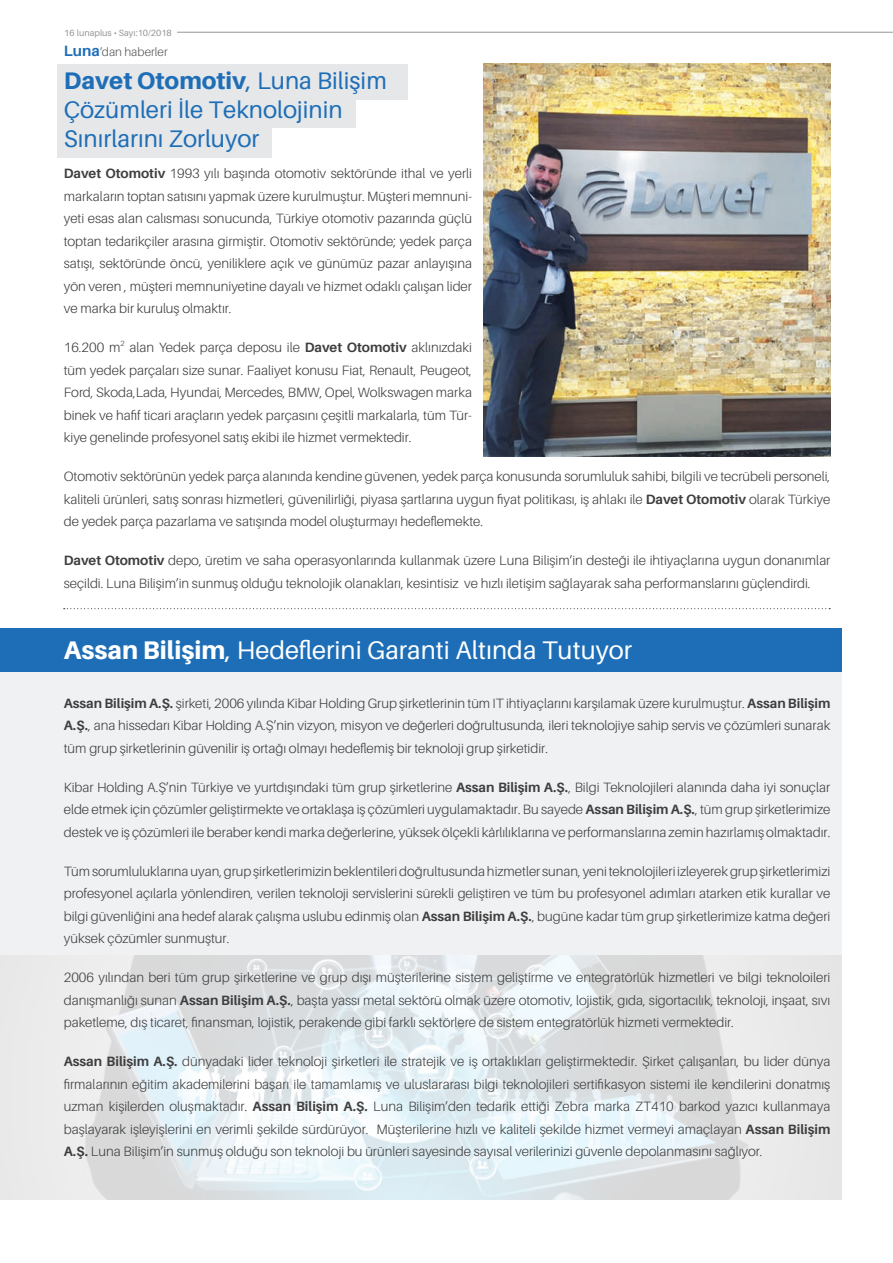
<style>
.page{position:relative;width:893px;height:1263px;background:#fff}
.page>*{position:absolute;margin:0;border:0;box-sizing:border-box;transform-origin:0 0}
.t1{font:25.5px "Aileron";color:#fff}
.t2{font:24px/28.8px "Aileron";color:#1e6eb7}
.t3{font:300 13.5px/22.5px "Aileron";color:#3e3e3f;text-align:justify}
.t4{font:300 12px "Aileron";color:#57585a}
.t5{font:9px "Aileron";color:#939598}
.s1{font-weight:700;font-size:15px;color:#1e6eb7}
.s2{font-weight:800}
.s3{font-weight:700}
</style>
<div class="page">
<hr style="left:177px;top:32px;width:716px;height:1px;background:#939598">
<div style="left:0;top:628px;width:842px;height:44px;background:#1e6eb7"></div>
<div style="left:0;top:672px;width:842px;height:527px;background:#f0f1f2"></div>
<svg style="left:64px;top:608px;width:766px;height:1px"></svg>
<img style="left:483px;top:64px;width:347px;height:392px">
<svg style="left:0;top:955px;width:842px;height:245px"></svg>
<div style="left:57px;top:64px;width:351px;height:36px;background:#e6e7e9"></div>
<div style="left:57px;top:96px;width:298px;height:31px;background:#e6e7e9"></div>
<div style="left:57px;top:127px;width:215px;height:31px;background:#e6e7e9"></div>
<p class="t5" style="left:64px;top:28px;width:109px">16 lunaplus • Sayı:10/2018</p>
<p class="t4" style="left:64px;top:46px;width:105px"><span class="s1">Luna</span>’dan haberler</p>
<h2 class="t2" style="left:64px;top:67px;width:325px"><span class="s2">Davet Otomotiv</span>, Luna Bilişim<br>Çözümleri İle Teknolojinin<br>Sınırlarını Zorluyor</h2>
<p class="t3" style="left:64px;top:163px;width:410px"><span class="s3">Davet Otomotiv</span> 1993 yılı başında otomotiv sektöründe ithal ve yerli markaların toptan satısını yapmak üzere kurulmuştur. Müşteri memnuni&shy;yeti esas alan calısması sonucunda, Türkiye otomotiv pazarında güçlü toptan tedarikçiler arasına girmiştir. Otomotiv sektöründe; yedek parça satışı, sektöründe öncü, yeniliklere açık ve günümüz pazar anlayışına yön veren , müşteri memnuniyetine dayalı ve hizmet odaklı çalışan lider ve marka bir kuruluş olmaktır.</p>
<p class="t3" style="left:64px;top:337px;width:410px">16.200 m<sup>2</sup> alan Yedek parça deposu ile <span class="s3">Davet Otomotiv</span> aklınızdaki tüm yedek parçaları size sunar. Faaliyet konusu Fiat, Renault, Peugeot, Ford, Skoda,Lada, Hyundai, Mercedes, BMW, Opel, Wolkswagen marka binek ve hafif ticari araçların yedek parçasını çeşitli markalarla, tüm Tür&shy;kiye genelinde profesyonel satış ekibi ile hizmet vermektedir.</p>
<p class="t3" style="left:64px;top:466px;width:768px">Otomotiv sektörünün yedek parça alanında kendine güvenen, yedek parça konusunda sorumluluk sahibi, bilgili ve tecrübeli personeli, kaliteli ürünleri, satış sonrası hizmetleri, güvenilirliği, piyasa şartlarına uygun fiyat politikası, iş ahlakı ile <span class="s3">Davet Otomotiv</span> olarak Türkiye de yedek parça pazarlama ve satışında model oluşturmayı hedeflemekte.</p>
<p class="t3" style="left:64px;top:550px;width:768px"><span class="s3">Davet Otomotiv</span> depo, üretim ve saha operasyonlarında kullanmak üzere Luna Bilişim’in desteği ile ihtiyaçlarına uygun donanımlar seçildi. Luna Bilişim’in sunmuş olduğu teknolojik olanakları, kesintisiz ve hızlı iletişim sağlayarak saha performanslarını güçlendirdi.</p>
<h1 class="t1" style="left:64px;top:638px;width:570px"><span class="s2">Assan Bilişim</span>, Hedeflerini Garanti Altında Tutuyor</h1>
<p class="t3" style="left:64px;top:692px;width:768px"><span class="s3">Assan Bilişim A.Ş.</span> şirketi, 2006 yılında Kibar Holding Grup şirketlerinin tüm IT ihtiyaçlarını karşılamak üzere kurulmuştur. <span class="s3">Assan Bilişim A.Ş.</span>, ana hissedarı Kibar Holding A.Ş’nin vizyon, misyon ve değerleri doğrultusunda, ileri teknolojiye sahip servis ve çözümleri sunarak tüm grup şirketlerinin güvenilir iş ortağı olmayı hedeflemiş bir teknoloji grup şirketidir.</p>
<p class="t3" style="left:64px;top:776px;width:768px">Kibar Holding A.Ş’nin Türkiye ve yurtdışındaki tüm grup şirketlerine <span class="s3">Assan Bilişim A.Ş.</span>, Bilgi Teknolojileri alanında daha iyi sonuçlar elde etmek için çözümler geliştirmekte ve ortaklaşa iş çözümleri uygulamaktadır. Bu sayede <span class="s3">Assan Bilişim A.Ş.</span>, tüm grup şirketlerimize destek ve iş çözümleri ile beraber kendi marka değerlerine, yüksek ölçekli kârlılıklarına ve performanslarına zemin hazırlamış olmaktadır.</p>
<p class="t3" style="left:64px;top:860px;width:768px">Tüm sorumluluklarına uyan, grup şirketlerimizin beklentileri doğrultusunda hizmetler sunan, yeni teknolojileri izleyerek grup şirketlerimizi profesyonel açılarla yönlendiren, verilen teknoloji servislerini sürekli geliştiren ve tüm bu profesyonel adımları atarken etik kurallar ve bilgi güvenliğini ana hedef alarak çalışma uslubu edinmiş olan <span class="s3">Assan Bilişim A.Ş.</span>, bugüne kadar tüm grup şirketlerimize katma değeri yüksek çözümler sunmuştur.</p>
<p class="t3" style="left:64px;top:967px;width:768px">2006 yılından beri tüm grup şirketlerine ve grup dışı müşterilerine sistem geliştirme ve entegratörlük hizmetleri ve bilgi teknoloileri danışmanlığı sunan <span class="s3">Assan Bilişim A.Ş.</span>, başta yassı metal sektörü olmak üzere otomotiv, lojistik, gıda, sigortacılık, teknoloji, inşaat, sıvı paketleme, dış ticaret, finansman, lojistik, perakende gibi farklı sektörlere de sistem entegratörlük hizmeti vermektedir.</p>
<p class="t3" style="left:64px;top:1051px;width:768px"><span class="s3">Assan Bilişim A.Ş.</span> dünyadaki lider teknoloji şirketleri ile stratejik ve iş ortaklıkları geliştirmektedir. Şirket çalışanları, bu lider dünya firmalarının eğitim akademilerini başarı ile tamamlamış ve uluslararası bilgi teknolojileri sertifikasyon sistemi ile kendilerini donatmış uzman kişilerden oluşmaktadır. <span class="s3">Assan Bilişim A.Ş.</span> Luna Bilişim’den tedarik ettiği Zebra marka ZT410 barkod yazıcı kullanmaya başlayarak işleyişlerini en verimli şekilde sürdürüyor. Müşterilerine hızlı ve kaliteli şekilde hizmet vermeyi amaçlayan <span class="s3">Assan Bilişim A.Ş.</span> Luna Bilişim’in sunmuş olduğu son teknoloji bu ürünleri sayesinde sayısal verilerinizi güvenle depolanmasını sağlıyor.</p>
</div>
